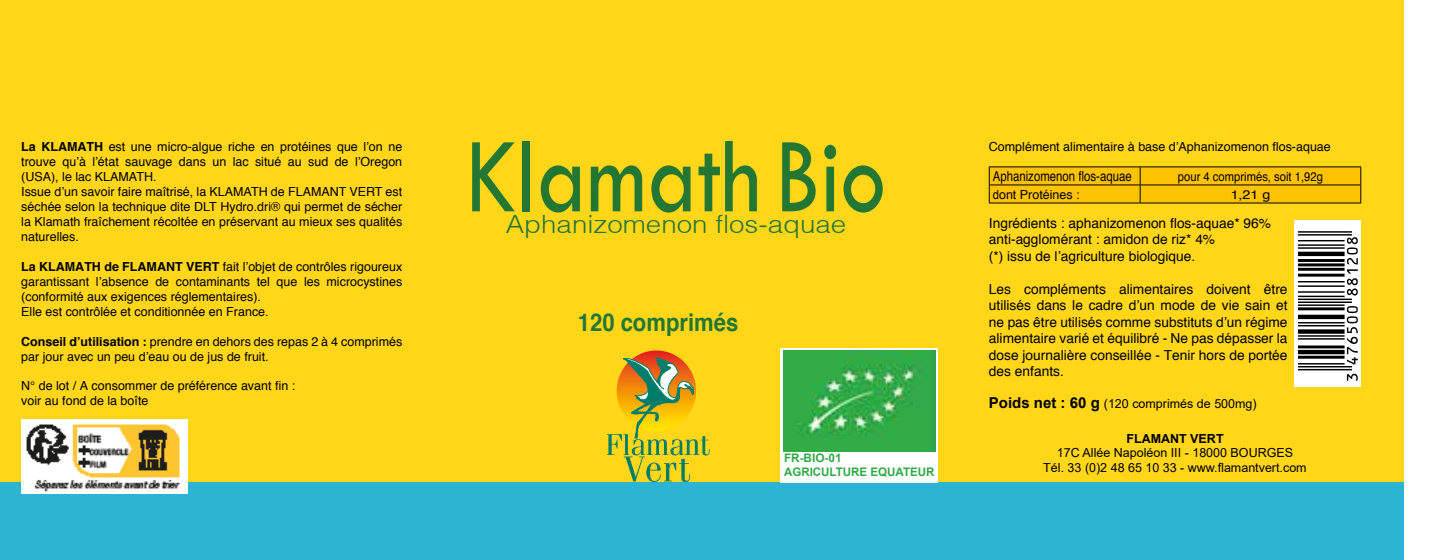
<style>
.page{position:relative;width:1432px;height:560px;background:#fff}
.page>*{position:absolute;margin:0;border:0;box-sizing:border-box;transform-origin:0 0}
.t1{font:111px "Tw Cen";color:#247633;scale:.82 1}
.t2{font:300 25.25px "Helvetica";color:#247633;scale:1.1 1}
.t3{font:700 24.5px "Helvetica";color:#247633;scale:.9 1}
.t4{font:13.75px/16.5px "Helvetica";color:#000}
.t5{font:13.75px "Helvetica";color:#000;scale:.83 1}
.t6{font:12.5px/15px "Helvetica";color:#000}
.t7{font:12.5px/15px "Arial";color:#000;text-align:center}
.t8{font:12.5px "Helvetica";color:#000;scale:.9 1}
.t9{font:700 12.5px "Arial";color:#000}
.t10{font:12.5px "Helvetica";color:#000;scale:1.14 1}
.t11{font:700 11.75px/14.2px "Arial";color:#31aa47}
.s1{font-weight:700}
.s2{font-weight:700;font-size:15px}
</style>
<div class="page">
<div style="left:0;top:0;width:1403px;height:524px;background:#ffd618"></div>
<div style="left:0;top:482px;width:1403px;height:78px;background:#2eb4d3"></div>
<div style="left:1294px;top:221px;width:67px;height:166px;background:#fff"></div>
<svg style="left:616px;top:350px;width:80px;height:81px"></svg>
<svg style="left:606px;top:357px;width:103px;height:125px"></svg>
<div style="left:780px;top:348px;width:158px;height:134px;background:#fff"></div>
<img style="left:783px;top:350px;width:152px;height:101px">
<img style="left:21px;top:419px;width:166px;height:75px">
<hr style="left:989px;top:166px;width:151px;height:1px;background:#000">
<hr style="left:1140px;top:166px;width:221px;height:1px;background:#000">
<svg style="left:988px;top:167px;width:373px;height:36px;background:#eeb700"></svg>
<hr style="left:989px;top:203px;width:151px;height:1px;background:#000">
<hr style="left:1140px;top:203px;width:221px;height:1px;background:#000">
<svg style="left:1298px;top:231px;width:59px;height:150px"></svg>
<p class="t6" style="left:21px;top:140px;width:382px"><span class="s1">La KLAMATH</span> est une micro-algue riche en protéines que l’on ne trouve qu’à l’état sauvage dans un lac situé au sud de l’Oregon (USA), le lac KLAMATH.<br>Issue d’un savoir faire maîtrisé, la KLAMATH de FLAMANT VERT est séchée selon la technique dite DLT Hydro.dri® qui permet de sécher la Klamath fraîchement récoltée en préservant au mieux ses qualités naturelles.</p>
<p class="t6" style="left:21px;top:260px;width:382px"><span class="s1">La KLAMATH de FLAMANT VERT</span> fait l’objet de contrôles rigoureux garantissant l’absence de contaminants tel que les microcystines (conformité aux exigences réglementaires).<br>Elle est contrôlée et conditionnée en France.</p>
<p class="t6" style="left:21px;top:335px;width:382px"><span class="s1">Conseil d’utilisation :</span> prendre en dehors des repas 2 à 4 comprimés par jour avec un peu d’eau ou de jus de fruit.</p>
<p class="t6" style="left:21px;top:378px;width:275px">N° de lot / A consommer de préférence avant fin : voir au fond de la boîte</p>
<h1 class="t1" style="left:466px;top:109px;width:513px">Klamath Bio</h1>
<h2 class="t2" style="left:506px;top:208px;width:311px">Aphanizomenon flos-aquae</h2>
<h3 class="t3" style="left:578px;top:306px;width:180px">120 comprimés</h3>
<p class="t11" style="left:784px;top:451px;width:152px">FR-BIO-01<br>AGRICULTURE EQUATEUR</p>
<p class="t6" style="left:989px;top:140px;width:343px">Complément alimentaire à base d’Aphanizomenon flos-aquae</p>
<p class="t5" style="left:992px;top:166px;width:169px">Aphanizomenon flos-aquae</p>
<p class="t8" style="left:1178px;top:167px;width:163px">pour 4 comprimés, soit 1,92g</p>
<p class="t8" style="left:992px;top:185px;width:98px">dont Protéines :</p>
<p class="t10" style="left:1230px;top:185px;width:36px">1,21 g</p>
<p class="t4" style="left:989px;top:215px;width:284px">Ingrédients : aphanizomenon flos-aquae* 96% anti-agglomérant : amidon de riz* 4%<br>(*) issu de l’agriculture biologique.</p>
<p class="t4" style="left:989px;top:281px;width:300px;text-align:justify">Les compléments alimentaires doivent être utilisés dans le cadre d’un mode de vie sain et ne pas être utilisés comme substituts d’un régime alimentaire varié et équilibré - Ne pas dépasser la dose journalière conseillée - Tenir hors de portée des enfants.</p>
<p class="t7" style="left:989px;top:396px;width:269px"><span class="s2">Poids net : 60 g</span> (120 comprimés de 500mg)</p>
<p class="t9" style="left:1126px;top:430px;width:99px">FLAMANT VERT</p>
<p class="t7" style="left:1043px;top:445px;width:265px">17C Allée Napoléon III - 18000 BOURGES<br>Tél. 33 (0)2 48 65 10 33 - www.flamantvert.com</p>
</div>
